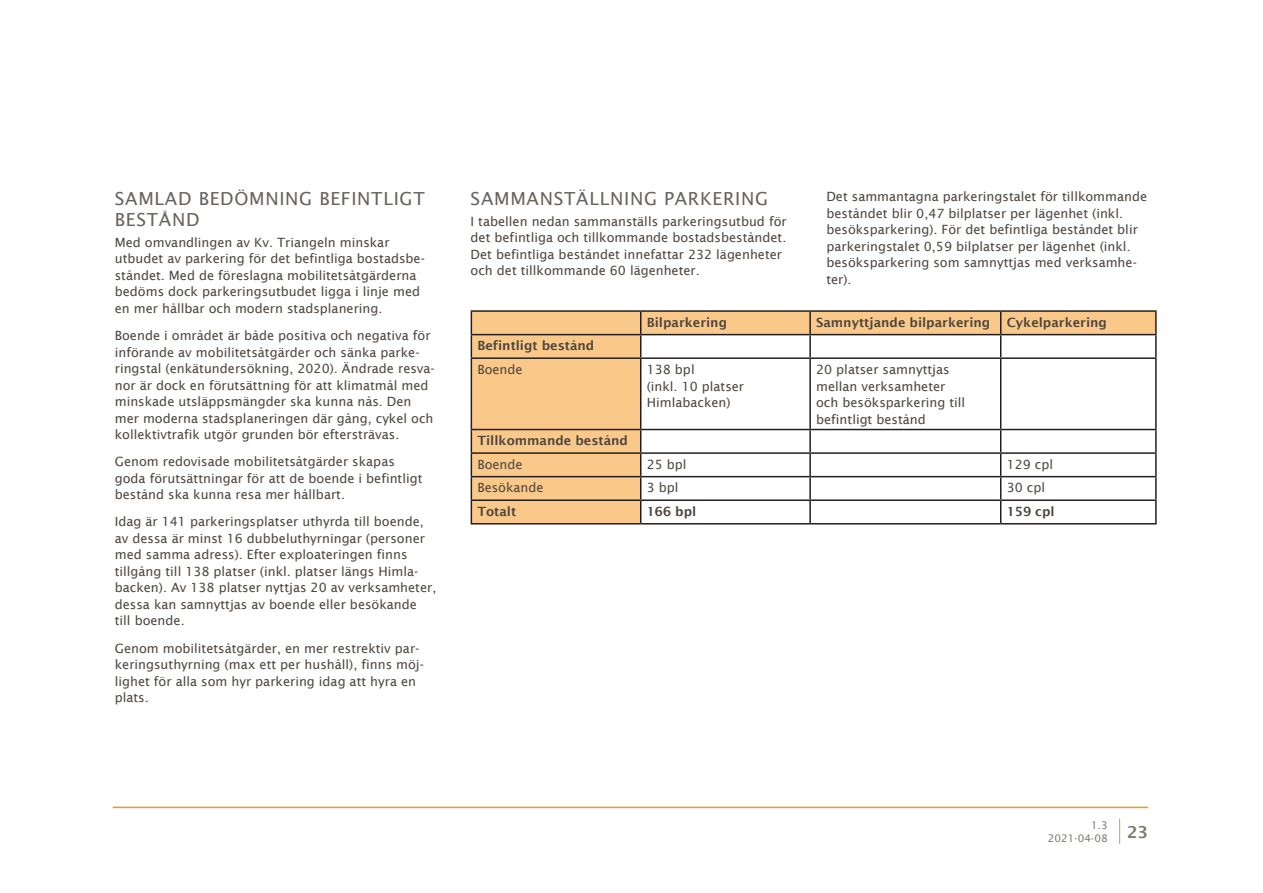
<style>
.page{position:relative;width:1263px;height:893px;background:#fff}
.page>*{position:absolute;margin:0;border:0;box-sizing:border-box;transform-origin:0 0}
.Rubrik_3{font:18px/21px "Lucida Sans";letter-spacing:.04em;color:#69625d}
.t1{font:600 16.5px "Lucida Sans";color:#7a7a73}
.Brödtext_sans_serif{font:12.75px/16.5px "Lucida Sans";color:#4d453f}
.Tabell_text{font:12.75px/16.5px "Lucida Sans";color:#4d453f}
.Tabell_text-2{font:600 12.75px "Lucida Sans";color:#4d453f}
.Brödtext_sans_serif-2{font:600 12.75px "Lucida Sans";color:#4d453f}
.t2{font:10.5px/12.6px "Lucida Sans";color:#7a7a73;text-align:right}
</style>
<div class="page">
<hr style="left:113px;top:807px;width:1035px;height:1px;background:#f7971f">
<svg style="left:1119px;top:818px;width:1px;height:26px"></svg>
<svg style="left:472px;top:312px;width:683px;height:211px"></svg>
<hr style="left:471px;top:310px;width:170px;height:2px;background:#231f20">
<hr style="left:641px;top:310px;width:169px;height:2px;background:#231f20">
<hr style="left:810px;top:310px;width:191px;height:2px;background:#231f20">
<hr style="left:809px;top:312px;width:2px;height:22px;background:#231f20">
<hr style="left:1001px;top:310px;width:156px;height:2px;background:#231f20">
<hr style="left:1155px;top:312px;width:2px;height:22px;background:#231f20">
<hr style="left:471px;top:334px;width:170px;height:1px;background:#231f20">
<svg style="left:471px;top:312px;width:1px;height:45px"></svg>
<hr style="left:641px;top:334px;width:169px;height:1px;background:#231f20">
<svg style="left:640px;top:312px;width:1px;height:45px"></svg>
<hr style="left:810px;top:334px;width:191px;height:1px;background:#231f20">
<hr style="left:809px;top:335px;width:2px;height:22px;background:#231f20">
<hr style="left:1001px;top:334px;width:156px;height:1px;background:#231f20">
<svg style="left:1000px;top:312px;width:1px;height:45px"></svg>
<hr style="left:1155px;top:335px;width:2px;height:22px;background:#231f20">
<hr style="left:471px;top:357px;width:170px;height:2px;background:#231f20">
<hr style="left:471px;top:359px;width:1px;height:70px;background:#231f20">
<hr style="left:641px;top:357px;width:169px;height:2px;background:#231f20">
<hr style="left:640px;top:359px;width:1px;height:70px;background:#231f20">
<hr style="left:810px;top:357px;width:191px;height:2px;background:#231f20">
<hr style="left:809px;top:359px;width:2px;height:70px;background:#231f20">
<hr style="left:1001px;top:357px;width:156px;height:2px;background:#231f20">
<hr style="left:1000px;top:359px;width:1px;height:70px;background:#231f20">
<hr style="left:1155px;top:359px;width:2px;height:70px;background:#231f20">
<hr style="left:471px;top:429px;width:170px;height:1px;background:#231f20">
<hr style="left:641px;top:429px;width:169px;height:1px;background:#231f20">
<hr style="left:810px;top:429px;width:191px;height:1px;background:#231f20">
<hr style="left:809px;top:430px;width:2px;height:22px;background:#231f20">
<hr style="left:1001px;top:429px;width:156px;height:1px;background:#231f20">
<hr style="left:1155px;top:430px;width:2px;height:22px;background:#231f20">
<hr style="left:471px;top:452px;width:170px;height:2px;background:#231f20">
<hr style="left:641px;top:452px;width:169px;height:2px;background:#231f20">
<hr style="left:810px;top:452px;width:191px;height:2px;background:#231f20">
<hr style="left:809px;top:454px;width:2px;height:22px;background:#231f20">
<hr style="left:1001px;top:452px;width:156px;height:2px;background:#231f20">
<hr style="left:1155px;top:454px;width:2px;height:22px;background:#231f20">
<hr style="left:471px;top:476px;width:170px;height:1px;background:#231f20">
<hr style="left:641px;top:476px;width:169px;height:1px;background:#231f20">
<hr style="left:810px;top:476px;width:191px;height:1px;background:#231f20">
<hr style="left:809px;top:477px;width:2px;height:22px;background:#231f20">
<hr style="left:1001px;top:476px;width:156px;height:1px;background:#231f20">
<hr style="left:1155px;top:477px;width:2px;height:22px;background:#231f20">
<hr style="left:471px;top:499px;width:170px;height:2px;background:#231f20">
<svg style="left:471px;top:430px;width:1px;height:93px"></svg>
<hr style="left:641px;top:499px;width:169px;height:2px;background:#231f20">
<svg style="left:640px;top:430px;width:1px;height:93px"></svg>
<hr style="left:810px;top:499px;width:191px;height:2px;background:#231f20">
<hr style="left:809px;top:501px;width:2px;height:22px;background:#231f20">
<hr style="left:1001px;top:499px;width:156px;height:2px;background:#231f20">
<svg style="left:1000px;top:430px;width:1px;height:93px"></svg>
<hr style="left:1155px;top:501px;width:2px;height:22px;background:#231f20">
<hr style="left:471px;top:523px;width:170px;height:1px;background:#231f20">
<hr style="left:641px;top:523px;width:169px;height:1px;background:#231f20">
<hr style="left:810px;top:523px;width:191px;height:1px;background:#231f20">
<hr style="left:1001px;top:523px;width:156px;height:1px;background:#231f20">
<p class="Rubrik_3" style="left:115px;top:188px;width:311px">SAMLAD BEDÖMNING BEFINTLIGT<br>BESTÅND</p>
<p class="Brödtext_sans_serif" style="left:115px;top:234px;width:312px">Med omvandlingen av Kv. Triangeln minskar utbudet av parkering för det befintliga bostadsbe&shy;ståndet. Med de föreslagna mobilitetsåtgärderna bedöms dock parkeringsutbudet ligga i linje med en mer hållbar och modern stadsplanering.</p>
<p class="Brödtext_sans_serif" style="left:115px;top:327px;width:321px">Boende i området är både positiva och negativa för införande av mobilitetsåtgärder och sänka parke&shy;ringstal (enkätundersökning, 2020). Ändrade resva&shy;nor är dock en förutsättning för att klimatmål med minskade utsläppsmängder ska kunna nås. Den mer moderna stadsplaneringen där gång, cykel och kollektivtrafik utgör grunden bör eftersträvas.</p>
<p class="Brödtext_sans_serif" style="left:115px;top:453px;width:309px">Genom redovisade mobilitetsåtgärder skapas goda förutsättningar för att de boende i befintligt bestånd ska kunna resa mer hållbart.</p>
<p class="Brödtext_sans_serif" style="left:115px;top:514px;width:323px">Idag är 141 parkeringsplatser uthyrda till boende, av dessa är minst 16 dubbeluthyrningar (personer med samma adress). Efter exploateringen finns tillgång till 138 platser (inkl. platser längs Himla&shy;backen). Av 138 platser nyttjas 20 av verksamheter, dessa kan samnyttjas av boende eller besökande<br>till boende.</p>
<p class="Brödtext_sans_serif" style="left:115px;top:640px;width:311px">Genom mobilitetsåtgärder, en mer restrektiv par&shy;keringsuthyrning (max ett per hushåll), finns möj&shy;lighet för alla som hyr parkering idag att hyra en plats.</p>
<p class="Rubrik_3" style="left:471px;top:188px;width:299px">SAMMANSTÄLLNING PARKERING</p>
<p class="Brödtext_sans_serif" style="left:471px;top:213px;width:318px">I tabellen nedan sammanställs parkeringsutbud för det befintliga och tillkommande bostadsbeståndet.<br>Det befintliga beståndet innefattar 232 lägenheter och det tillkommande 60 lägenheter.</p>
<p class="Tabell_text-2" style="left:647px;top:315px;width:82px">Bilparkering</p>
<p class="Tabell_text-2" style="left:816px;top:315px;width:176px">Samnyttjande bilparkering</p>
<p class="Tabell_text-2" style="left:1007px;top:315px;width:102px">Cykelparkering</p>
<p class="Tabell_text-2" style="left:477px;top:339px;width:119px">Befintligt bestånd</p>
<p class="Brödtext_sans_serif" style="left:477px;top:361px;width:47px">Boende</p>
<p class="Tabell_text" style="left:647px;top:361px;width:99px">138 bpl<br>(inkl. 10 platser<br>Himlabacken)</p>
<p class="Tabell_text" style="left:816px;top:361px;width:151px">20 platser samnyttjas mellan verksamheter och besöksparkering till befintligt bestånd</p>
<p class="Brödtext_sans_serif-2" style="left:477px;top:433px;width:152px">Tillkommande bestånd</p>
<p class="Brödtext_sans_serif" style="left:477px;top:456px;width:47px">Boende</p>
<p class="Tabell_text" style="left:647px;top:456px;width:41px">25 bpl</p>
<p class="Tabell_text" style="left:1007px;top:456px;width:48px">129 cpl</p>
<p class="Tabell_text" style="left:477px;top:480px;width:68px">Besökande</p>
<p class="Tabell_text" style="left:647px;top:480px;width:33px">3 bpl</p>
<p class="Tabell_text" style="left:1007px;top:480px;width:40px">30 cpl</p>
<p class="Brödtext_sans_serif-2" style="left:477px;top:504px;width:40px">Totalt</p>
<p class="Tabell_text-2" style="left:647px;top:504px;width:51px">166 bpl</p>
<p class="Tabell_text-2" style="left:1007px;top:504px;width:49px">159 cpl</p>
<p class="Brödtext_sans_serif" style="left:826px;top:188px;width:322px">Det sammantagna parkeringstalet för tillkommande beståndet blir 0,47 bilplatser per lägenhet (inkl. besöksparkering). För det befintliga beståndet blir parkeringstalet 0,59 bilplatser per lägenhet (inkl. besöksparkering som samnyttjas med verksamhe&shy;ter).</p>
<p class="t2" style="left:1048px;top:819px;width:61px">1.3<br>2021-04-08</p>
<p class="t1" style="left:1127px;top:822px;width:23px">23</p>
</div>
